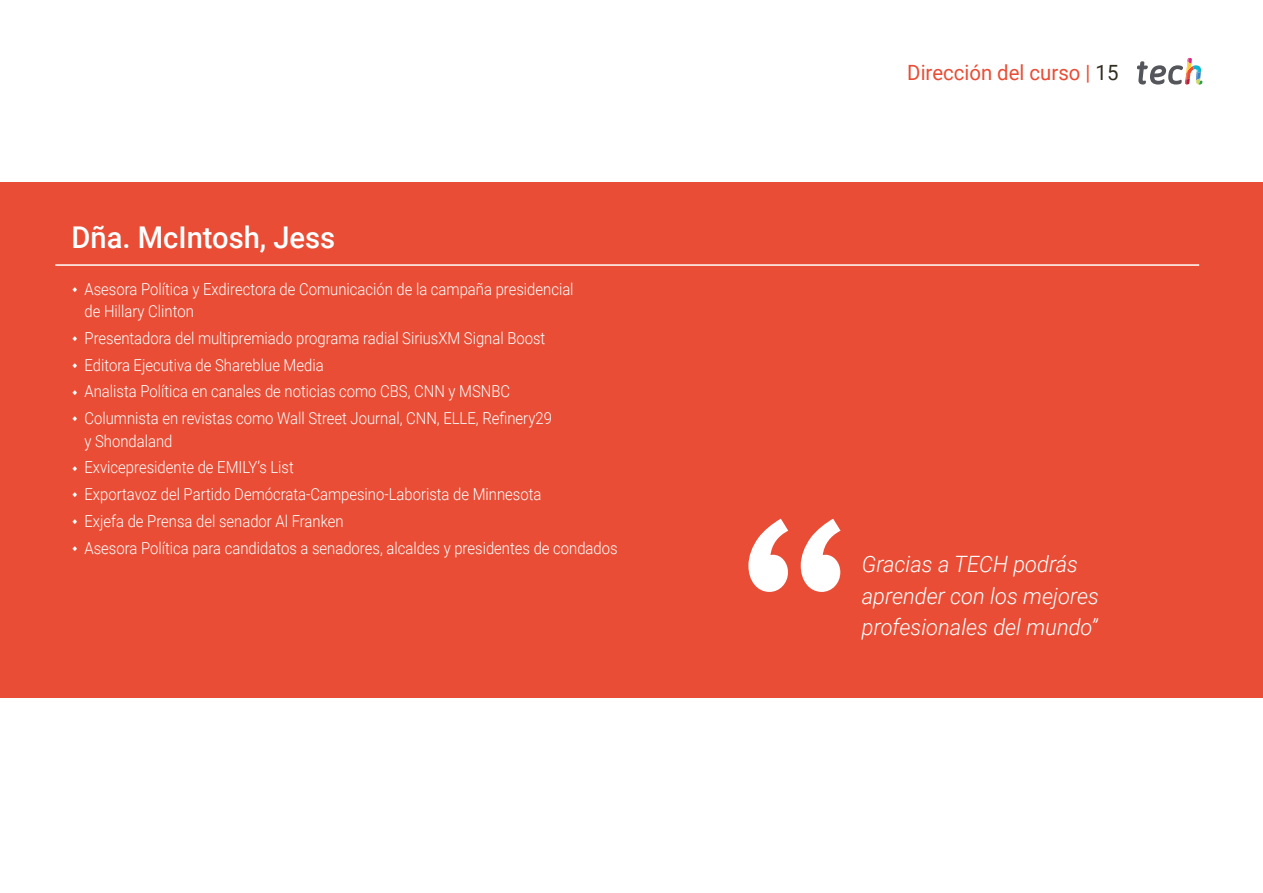
<style>
.page{position:relative;width:1263px;height:893px;background:#fff}
.page>*{position:absolute;margin:0;border:0;box-sizing:border-box;transform-origin:0 0}
.t1{font:500 30px "Roboto";color:#fff}
.t2{font:italic 300 22.5px/31.5px "Roboto";color:#fff}
.t3{font:21px "Roboto";color:#e94d35}
.t4{font:300 16.5px/26.7px "Roboto";color:#fff;scale:.9 1}
.s1{color:#312e20}
</style>
<div class="page">
<svg style="left:1137px;top:58px;width:65px;height:27px"></svg>
<div style="left:0;top:182px;width:1263px;height:516px;background:#e94d35"></div>
<hr style="left:55px;top:264px;width:1144px;height:2px;background:#fff">
<svg style="left:748px;top:519px;width:92px;height:73px"></svg>
<h1 class="t1" style="left:71px;top:216px;width:265px">Dña. McIntosh, Jess</h1>
<p class="t4" style="left:85px;top:277px;width:545px;line-height:22.5px">Asesora Política y Exdirectora de Comunicación de la campaña presidencial de Hillary Clinton</p>
<p class="t4" style="left:85px;top:324px;width:521px">Presentadora del multipremiado programa radial SiriusXM Signal Boost Editora Ejecutiva de Shareblue Media<br>Analista Política en canales de noticias como CBS, CNN y MSNBC Columnista en revistas como Wall Street Journal, CNN, ELLE, Refinery29</p>
<p class="t4" style="left:85px;top:427px;width:594px">y Shondaland<br>Exvicepresidente de EMILY’s List<br>Exportavoz del Partido Demócrata-Campesino-Laborista de Minnesota<br>Exjefa de Prensa del senador Al Franken<br>Asesora Política para candidatos a senadores, alcaldes y presidentes de condados</p>
<p class="t3" style="left:907px;top:57px;width:213px">Dirección del curso | <span class="s1">15</span></p>
<h2 class="t2" style="left:862px;top:548px;width:239px">Gracias a TECH podrás aprender con los mejores profesionales del mundo”</h2>
</div>
